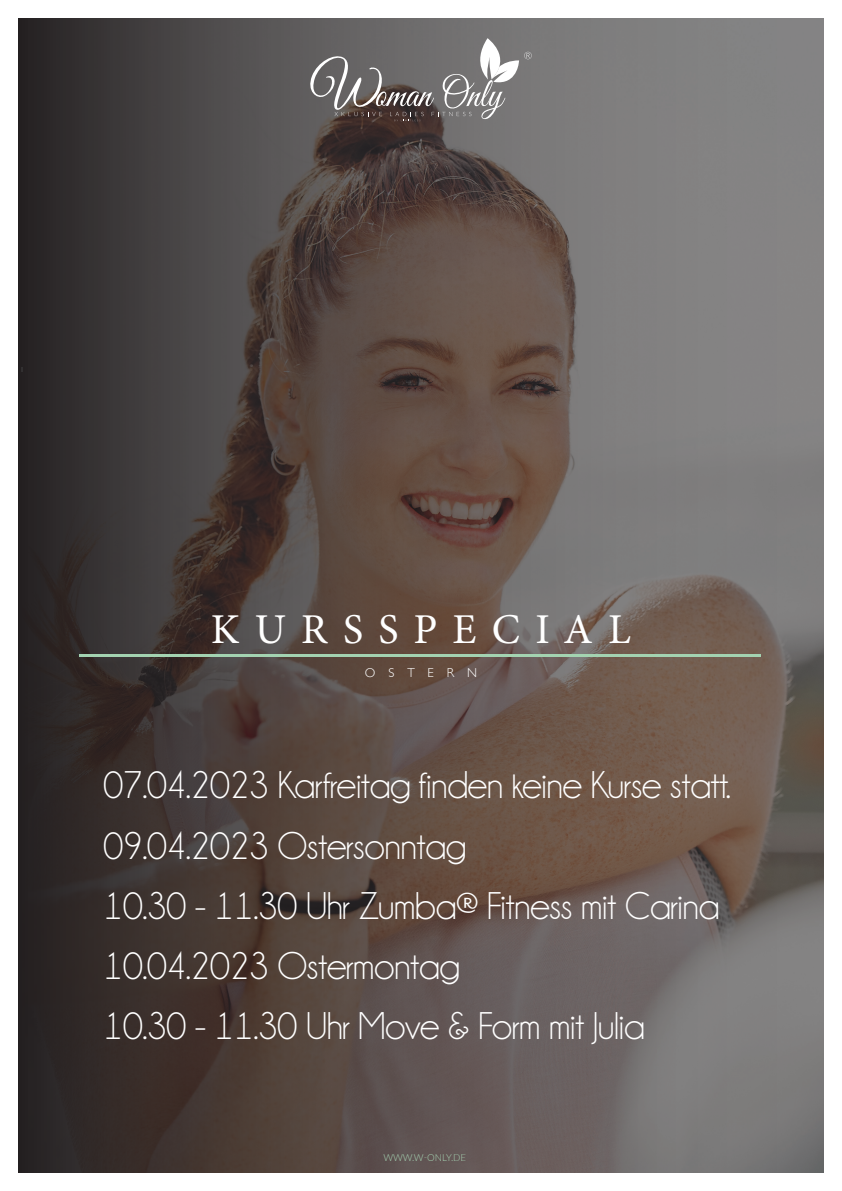
<style>
.page{position:relative;width:842px;height:1191px;background:#fff}
.page>*{position:absolute;margin:0;border:0;box-sizing:border-box;transform-origin:0 0}
.t1{font:42.5px "Minion Pro";letter-spacing:.36em;color:#fff}
.t2{font:39px/60.2px "Champagne&Limousines";letter-spacing:-.02em;color:#fff}
.t3{font:300 12.9px "Gill Sans";letter-spacing:1em;color:#fff}
.t4{font:300 9.65px "Lato";color:#a7d5b4}
</style>
<div class="page">
<img style="left:18px;top:18px;width:806px;height:1155px">
<svg style="left:306px;top:38px;width:226px;height:83px;background:#7b7878"></svg>
<hr style="left:80px;top:654px;width:681px;height:2px;background:#a3d3b1">
<p class="t1" style="left:211px;top:601px;width:422px">KURSSPECIAL</p>
<p class="t3" style="left:365px;top:662px;width:114px">OSTERN</p>
<p class="t2" style="left:103px;top:755px;width:629px">07.04.2023 Karfreitag finden keine Kurse statt.<br>09.04.2023 Ostersonntag<br>10.30 - 11.30 Uhr Zumba® Fitness mit Carina 10.04.2023 Ostermontag<br>10.30 - 11.30 Uhr Move &amp; Form mit Julia</p>
<p class="t4" style="left:383px;top:1151px;width:84px">WWW.W-ONLY.DE</p>
</div>
